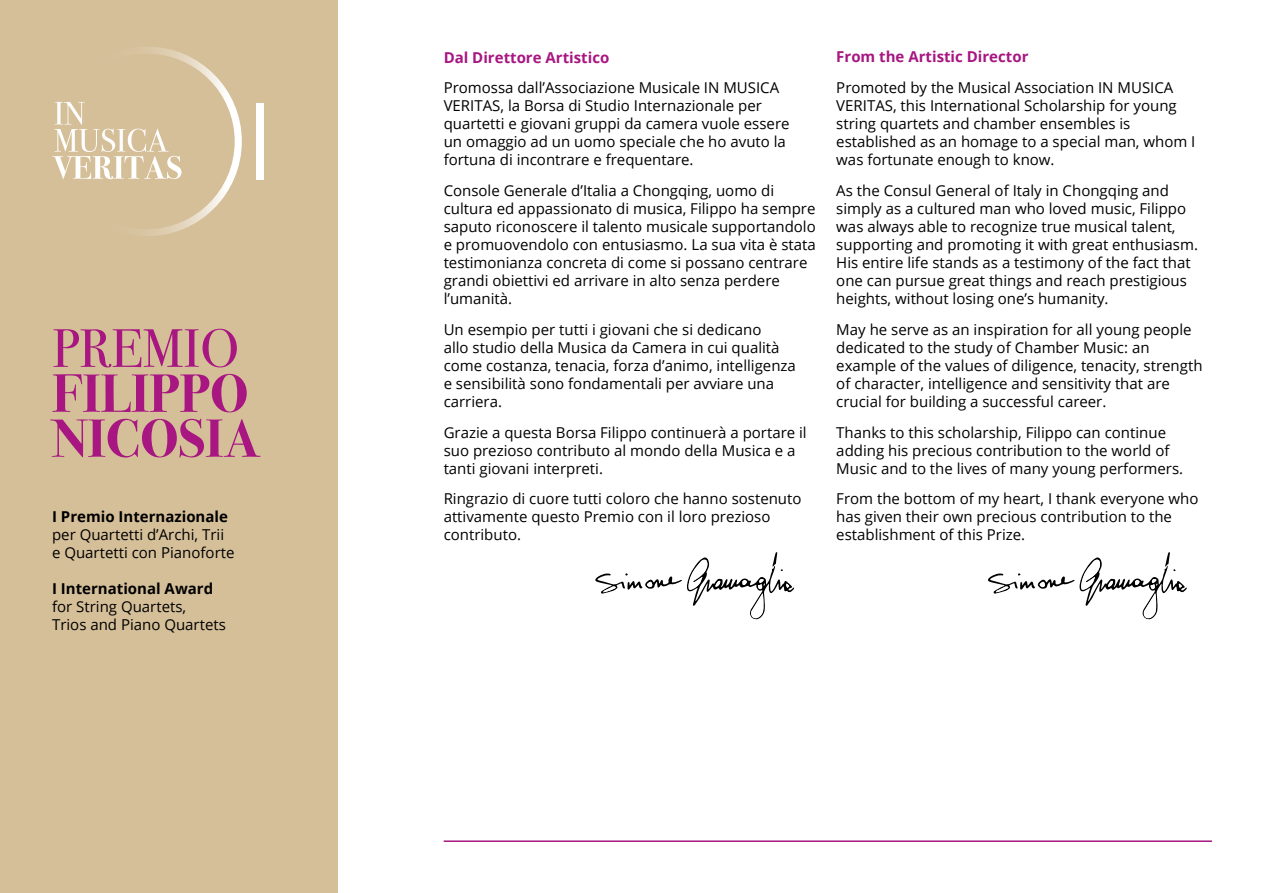
<style>
.page{position:relative;width:1263px;height:893px;background:#fff}
.page>*{position:absolute;margin:0;border:0;box-sizing:border-box;transform-origin:0 0}
.t1{font:700 54px/45px "Bodoni Svty Two OSITCTT";color:#a71681}
.t2{font:54px "Bodoni Svty Two OSITCTT";color:#a71681}
.t3{font:15px/18px "Open Sans";color:#000}
.t4{font:700 15px "Open Sans";color:#a71681}
.t5{font:700 15px "Open Sans";color:#000}
</style>
<div class="page">
<div style="left:0;top:0;width:338px;height:893px;background:#d5bf99"></div>
<svg style="left:52px;top:47px;width:190px;height:189px"></svg>
<div style="left:257px;top:103px;width:7px;height:77px;background:#fff"></div>
<hr style="left:444px;top:840px;width:768px;height:2px;background:#a71681">
<svg style="left:595px;top:552px;width:200px;height:68px"></svg>
<svg style="left:988px;top:552px;width:199px;height:68px"></svg>
<h1 class="t2" style="left:52px;top:316px;width:189px">PREMIO</h1>
<h1 class="t1" style="left:52px;top:372px;width:210px">FILIPPO<br>NICOSIA</h1>
<p class="t5" style="left:52px;top:506px;width:177px">I Premio Internazionale</p>
<p class="t3" style="left:52px;top:525px;width:184px">per Quartetti d’Archi, Trii e Quartetti con Pianoforte</p>
<p class="t5" style="left:52px;top:578px;width:163px">I International Award</p>
<p class="t3" style="left:52px;top:597px;width:175px">for String Quartets,<br>Trios and Piano Quartets</p>
<p class="t4" style="left:444px;top:46px;width:167px">Dal Direttore Artistico</p>
<p class="t3" style="left:444px;top:78px;width:347px">Promossa dall’Associazione Musicale IN MUSICA VERITAS, la Borsa di Studio Internazionale per quartetti e giovani gruppi da camera vuole essere un omaggio ad un uomo speciale che ho avuto la fortuna di incontrare e frequentare.</p>
<p class="t3" style="left:444px;top:181px;width:374px">Console Generale d’Italia a Chongqing, uomo di cultura ed appassionato di musica, Filippo ha sempre saputo riconoscere il talento musicale supportandolo e promuovendolo con entusiasmo. La sua vita è stata testimonianza concreta di come si possano centrare grandi obiettivi ed arrivare in alto senza perdere l’umanità.</p>
<p class="t3" style="left:444px;top:320px;width:354px">Un esempio per tutti i giovani che si dedicano<br>allo studio della Musica da Camera in cui qualità come costanza, tenacia, forza d’animo, intelligenza e sensibilità sono fondamentali per avviare una carriera.</p>
<p class="t3" style="left:444px;top:423px;width:364px">Grazie a questa Borsa Filippo continuerà a portare il suo prezioso contributo al mondo della Musica e a tanti giovani interpreti.</p>
<p class="t3" style="left:444px;top:489px;width:359px">Ringrazio di cuore tutti coloro che hanno sostenuto attivamente questo Premio con il loro prezioso contributo.</p>
<p class="t4" style="left:836px;top:46px;width:194px">From the Artistic Director</p>
<p class="t3" style="left:836px;top:78px;width:361px">Promoted by the Musical Association IN MUSICA VERITAS, this International Scholarship for young string quartets and chamber ensembles is established as an homage to a special man, whom I was fortunate enough to know.</p>
<p class="t3" style="left:836px;top:181px;width:363px">As the Consul General of Italy in Chongqing and simply as a cultured man who loved music, Filippo was always able to recognize true musical talent, supporting and promoting it with great enthusiasm.<br>His entire life stands as a testimony of the fact that one can pursue great things and reach prestigious heights, without losing one’s humanity.</p>
<p class="t3" style="left:836px;top:320px;width:368px">May he serve as an inspiration for all young people dedicated to the study of Chamber Music: an example of the values of diligence, tenacity, strength of character, intelligence and sensitivity that are crucial for building a successful career.</p>
<p class="t3" style="left:836px;top:423px;width:348px">Thanks to this scholarship, Filippo can continue adding his precious contribution to the world of<br>Music and to the lives of many young performers.</p>
<p class="t3" style="left:836px;top:489px;width:364px">From the bottom of my heart, I thank everyone who has given their own precious contribution to the establishment of this Prize.</p>
</div>
